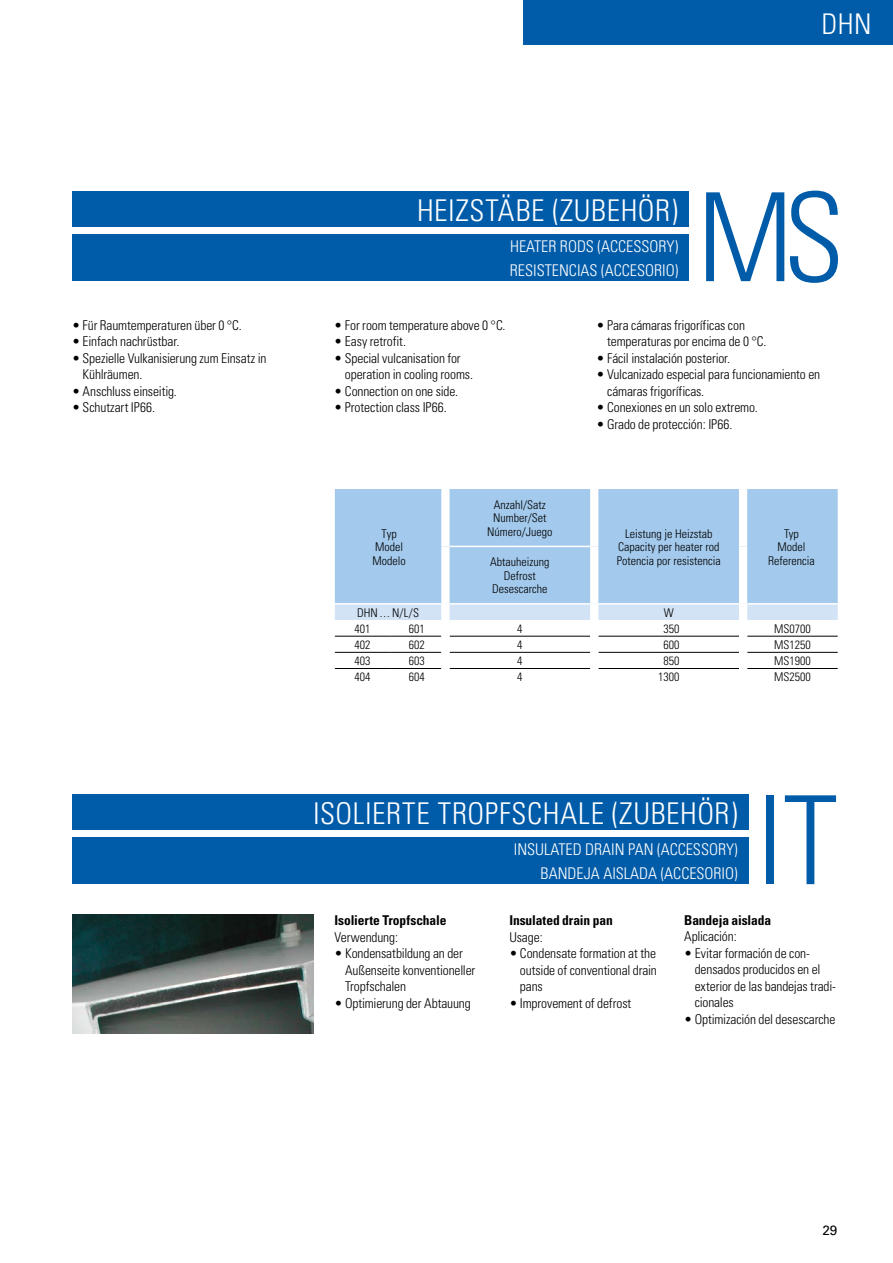
<style>
.page{position:relative;width:893px;height:1263px;background:#fff}
.page>*{position:absolute;margin:0;border:0;box-sizing:border-box;transform-origin:0 0}
.t1{font:300 condensed 123px "Univers";color:#005ca9}
.t2{font:300 condensed 30px "Univers";letter-spacing:.02em;color:#fff}
.t3{font:300 condensed 28.5px "Univers";color:#fff}
.t4{font:300 condensed 16.2px/23.4px "Univers";color:#fff}
.t5{font:300 condensed 13.5px/16.5px "Univers";letter-spacing:-.01em;color:#000}
.t6{font:700 condensed 13.5px "Univers";letter-spacing:-.01em;color:#000}
.t7{font:13.5px "Univers";color:#000}
.t8{font:300 condensed 12px/13.5px "Univers";color:#000;text-align:center}
</style>
<div class="page">
<div style="left:523px;top:0;width:370px;height:45px;background:#005ca9"></div>
<div style="left:335px;top:489px;width:503px;height:114px;background:#a3c9ec"></div>
<div style="left:335px;top:605px;width:503px;height:15px;background:#d3e3f6"></div>
<hr style="left:335px;top:636px;width:55px;height:1px;background:#000">
<hr style="left:390px;top:636px;width:51px;height:1px;background:#000">
<hr style="left:335px;top:652px;width:55px;height:1px;background:#000">
<hr style="left:390px;top:652px;width:51px;height:1px;background:#000">
<hr style="left:335px;top:668px;width:55px;height:1px;background:#000">
<hr style="left:390px;top:668px;width:51px;height:1px;background:#000">
<hr style="left:450px;top:636px;width:140px;height:1px;background:#000">
<hr style="left:598px;top:636px;width:141px;height:1px;background:#000">
<hr style="left:747px;top:636px;width:91px;height:1px;background:#000">
<hr style="left:450px;top:652px;width:140px;height:1px;background:#000">
<hr style="left:598px;top:652px;width:141px;height:1px;background:#000">
<hr style="left:747px;top:652px;width:91px;height:1px;background:#000">
<hr style="left:450px;top:668px;width:140px;height:1px;background:#000">
<hr style="left:598px;top:668px;width:141px;height:1px;background:#000">
<hr style="left:747px;top:668px;width:91px;height:1px;background:#000">
<hr style="left:450px;top:546px;width:140px;height:1px;background:#fff">
<div style="left:441px;top:489px;width:9px;height:57px;background:#fff"></div>
<div style="left:441px;top:546px;width:9px;height:58px;background:#fff"></div>
<div style="left:590px;top:546px;width:8px;height:58px;background:#fff"></div>
<div style="left:441px;top:604px;width:9px;height:16px;background:#fff"></div>
<div style="left:590px;top:604px;width:8px;height:16px;background:#fff"></div>
<div style="left:590px;top:489px;width:8px;height:57px;background:#fff"></div>
<div style="left:739px;top:489px;width:8px;height:57px;background:#fff"></div>
<div style="left:739px;top:546px;width:8px;height:58px;background:#fff"></div>
<div style="left:739px;top:604px;width:8px;height:16px;background:#fff"></div>
<div style="left:72px;top:192px;width:617px;height:35px;background:#005ca9"></div>
<div style="left:72px;top:234px;width:617px;height:24px;background:#005ca9"></div>
<div style="left:72px;top:258px;width:617px;height:23px;background:#005ca9"></div>
<img style="left:72px;top:914px;width:241px;height:119px">
<div style="left:72px;top:795px;width:676px;height:35px;background:#005ca9"></div>
<div style="left:72px;top:837px;width:676px;height:24px;background:#005ca9"></div>
<div style="left:72px;top:861px;width:676px;height:23px;background:#005ca9"></div>
<h3 class="t3" style="left:821px;top:7px;width:52px">DHN</h3>
<p class="t5" style="left:72px;top:317px;width:171px">• Für Raumtemperaturen über 0 °C.</p>
<p class="t5" style="left:72px;top:333px;width:109px">• Einfach nachrüstbar.</p>
<p class="t5" style="left:83px;top:350px;width:185px;text-indent:-11px">• Spezielle Vulkanisierung zum Einsatz in<br>Kühlräumen.</p>
<p class="t5" style="left:72px;top:383px;width:106px">• Anschluss einseitig.</p>
<p class="t5" style="left:72px;top:399px;width:84px">• Schutzart IP66.</p>
<h2 class="t2" style="left:417px;top:192px;width:263px">HEIZSTÄBE (ZUBEHÖR)</h2>
<p class="t4" style="left:510px;top:235px;width:170px">HEATER RODS (ACCESSORY)<br>RESISTENCIAS (ACCESORIO)</p>
<h1 class="t1" style="left:697px;top:164px;width:149px">MS</h1>
<p class="t5" style="left:334px;top:317px;width:173px">• For room temperature above 0 °C.</p>
<p class="t5" style="left:334px;top:333px;width:73px">• Easy retrofit.</p>
<p class="t5" style="left:345px;top:350px;width:130px;text-indent:-11px">• Special vulcanisation for operation in cooling rooms.</p>
<p class="t5" style="left:334px;top:383px;width:125px">• Connection on one side.</p>
<p class="t5" style="left:334px;top:399px;width:114px">• Protection class IP66.</p>
<p class="t5" style="left:607px;top:317px;width:161px;text-indent:-11px">• Para cámaras frigoríficas con temperaturas por encima de 0 °C.</p>
<p class="t5" style="left:596px;top:350px;width:135px">• Fácil instalación posterior.</p>
<p class="t5" style="left:607px;top:366px;width:215px;text-indent:-11px">• Vulcanizado especial para funcionamiento en cámaras frigoríficas.</p>
<p class="t5" style="left:596px;top:399px;width:163px">• Conexiones en un solo extremo.</p>
<p class="t5" style="left:596px;top:416px;width:137px">• Grado de protección: IP66.</p>
<p class="t8" style="left:372px;top:527px;width:35px">Typ<br>Model<br>Modelo</p>
<p class="t8" style="left:487px;top:498px;width:67px">Anzahl/Satz<br>Number/Set<br>Número/Juego</p>
<p class="t8" style="left:617px;top:527px;width:105px">Leistung je Heizstab<br>Capacity per heater rod<br>Potencia por resistencia</p>
<p class="t8" style="left:777px;top:527px;width:29px">Typ<br>Model</p>
<p class="t8" style="left:490px;top:555px;width:61px">Abtauheizung</p>
<p class="t8" style="left:768px;top:554px;width:48px">Referencia</p>
<p class="t8" style="left:492px;top:569px;width:57px">Defrost<br>Desescarche</p>
<p class="t8" style="left:357px;top:606px;width:63px">DHN ... N/L/S</p>
<p class="t8" style="left:664px;top:606px;width:11px">W</p>
<p class="t8" style="left:355px;top:622px;width:17px">401</p>
<p class="t8" style="left:409px;top:622px;width:17px">601</p>
<p class="t8" style="left:517px;top:622px;width:7px">4</p>
<p class="t8" style="left:663px;top:622px;width:17px">350</p>
<p class="t8" style="left:774px;top:622px;width:38px">MS0700</p>
<p class="t8" style="left:355px;top:638px;width:17px">402</p>
<p class="t8" style="left:409px;top:638px;width:17px">602</p>
<p class="t8" style="left:517px;top:638px;width:7px">4</p>
<p class="t8" style="left:663px;top:638px;width:17px">600</p>
<p class="t8" style="left:774px;top:638px;width:38px">MS1250</p>
<p class="t8" style="left:355px;top:654px;width:17px">403</p>
<p class="t8" style="left:409px;top:654px;width:17px">603</p>
<p class="t8" style="left:517px;top:654px;width:7px">4</p>
<p class="t8" style="left:663px;top:654px;width:17px">850</p>
<p class="t8" style="left:774px;top:654px;width:38px">MS1900</p>
<p class="t8" style="left:355px;top:670px;width:17px">404</p>
<p class="t8" style="left:409px;top:670px;width:17px">604</p>
<p class="t8" style="left:517px;top:670px;width:7px">4</p>
<p class="t8" style="left:658px;top:670px;width:23px">1300</p>
<p class="t8" style="left:774px;top:670px;width:38px">MS2500</p>
<h2 class="t2" style="left:313px;top:795px;width:426px">ISOLIERTE TROPFSCHALE (ZUBEHÖR)</h2>
<p class="t4" style="left:514px;top:838px;width:225px;text-align:right">INSULATED DRAIN PAN (ACCESSORY)<br>BANDEJA AISLADA (ACCESORIO)</p>
<h1 class="t1" style="left:756px;top:767px;width:83px">IT</h1>
<p class="t6" style="left:334px;top:912px;width:113px">Isolierte Tropfschale</p>
<p class="t5" style="left:334px;top:928px;width:65px">Verwendung:</p>
<p class="t5" style="left:345px;top:945px;width:132px;text-indent:-11px">• Kondensatbildung an der<br>Außenseite konventioneller<br>Tropfschalen</p>
<p class="t5" style="left:334px;top:994px;width:138px">• Optimierung der Abtauung</p>
<p class="t6" style="left:509px;top:912px;width:105px">Insulated drain pan</p>
<p class="t5" style="left:509px;top:928px;width:35px">Usage:</p>
<p class="t5" style="left:520px;top:945px;width:138px;text-align:justify;text-indent:-11px">• Condensate formation at the outside of conventional drain pans</p>
<p class="t5" style="left:509px;top:994px;width:124px">• Improvement of defrost</p>
<p class="t6" style="left:684px;top:912px;width:89px">Bandeja aislada</p>
<p class="t5" style="left:684px;top:928px;width:54px">Aplicación:</p>
<p class="t5" style="left:695px;top:945px;width:143px;text-indent:-11px">• Evitar formación de con&shy;densados producidos en el exterior de las bandejas tradi&shy;cionales</p>
<p class="t5" style="left:684px;top:1011px;width:153px">• Optimización del desescarche</p>
<p class="t7" style="left:822px;top:1222px;width:17px">29</p>
</div>
